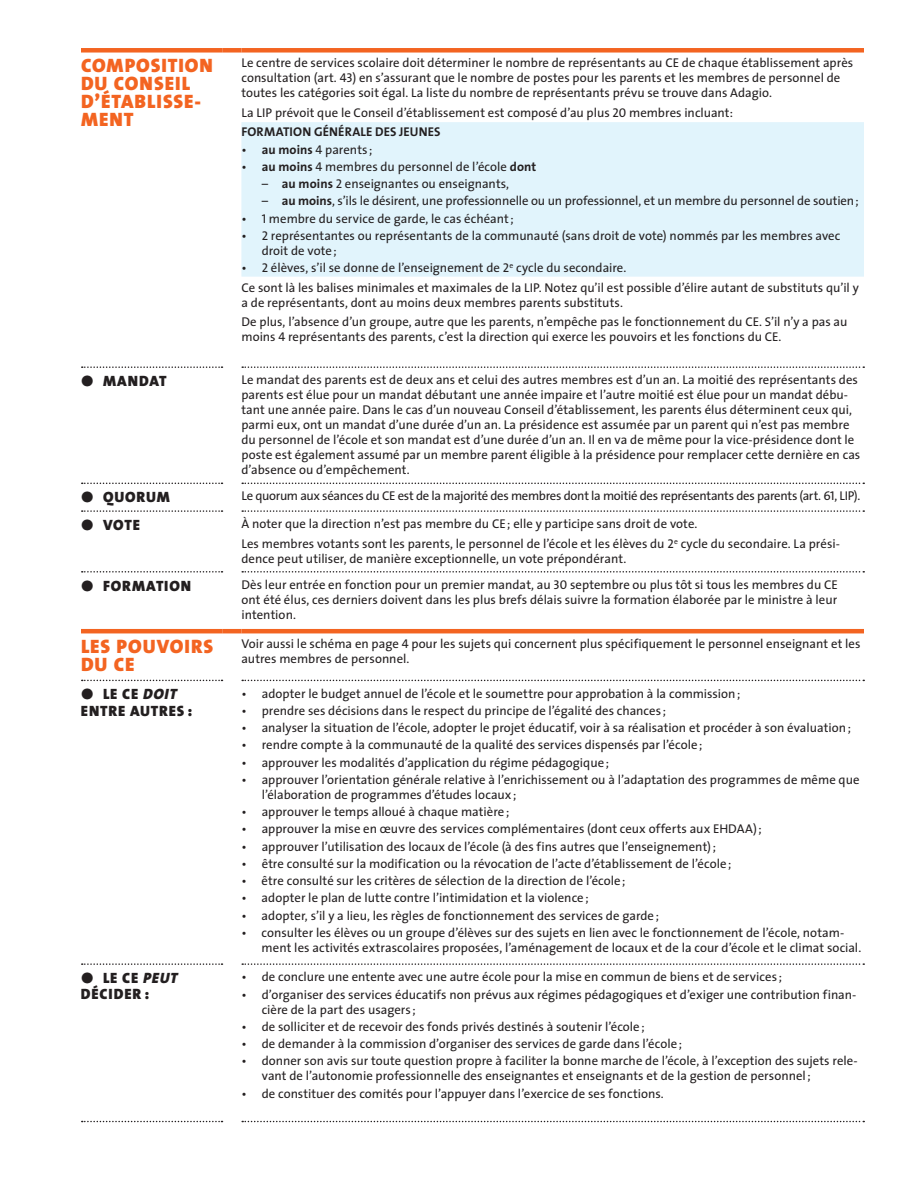
<style>
.page{position:relative;width:918px;height:1188px;background:#fff}
.page>*{position:absolute;margin:0;border:0;box-sizing:border-box;transform-origin:0 0}
.t1{font:19.5px/18px "The Sans Black Caps";letter-spacing:.05em;color:#f36421}
.t2{font:15px/16.5px "The Sans Black Caps";letter-spacing:.055em;color:#231f20}
.t3{font:12.75px/15px "The Sans";color:#231f20}
.t4{font:12.75px "The Sans";letter-spacing:-.02em;color:#231f20}
.t5{font:12.75px "The Sans Bold Caps";letter-spacing:.01em;color:#231f20}
.s1{font-family:"The Sans Caps"}
.s2{font-weight:700}
.s3{font-family:"The Sans Black Expert"}
.s4{font-style:italic}
</style>
<div class="page">
<div style="left:81px;top:48px;width:141px;height:5px;background:#f36421"></div>
<div style="left:241px;top:48px;width:623px;height:5px;background:#f36421"></div>
<svg style="left:242px;top:680px;width:622px;height:1px"></svg>
<svg style="left:82px;top:963px;width:141px;height:2px"></svg>
<svg style="left:82px;top:1121px;width:141px;height:1px"></svg>
<svg style="left:242px;top:963px;width:622px;height:2px"></svg>
<svg style="left:242px;top:1121px;width:622px;height:1px"></svg>
<svg style="left:242px;top:366px;width:622px;height:2px"></svg>
<svg style="left:242px;top:483px;width:622px;height:1px"></svg>
<svg style="left:242px;top:510px;width:622px;height:2px"></svg>
<svg style="left:242px;top:571px;width:622px;height:2px"></svg>
<hr style="left:241px;top:629px;width:623px;height:4px;background:#f36421">
<svg style="left:82px;top:510px;width:141px;height:2px"></svg>
<svg style="left:82px;top:571px;width:141px;height:2px"></svg>
<hr style="left:81px;top:629px;width:141px;height:4px;background:#f36421">
<hr style="left:222px;top:629px;width:19px;height:4px;background:#f36421">
<svg style="left:82px;top:680px;width:141px;height:1px"></svg>
<svg style="left:82px;top:366px;width:141px;height:2px"></svg>
<svg style="left:82px;top:483px;width:141px;height:1px"></svg>
<div style="left:222px;top:48px;width:19px;height:5px;background:#f36421"></div>
<div style="left:241px;top:122px;width:623px;height:155px;background:#e1f4fc"></div>
<h1 class="t1" style="left:81px;top:57px;width:134px">COMPOSITION<br>DU CONSEIL<br>D’ÉTABLISSE-<br>MENT</h1>
<p class="t3" style="left:241px;top:56px;width:613px">Le centre de services scolaire doit déterminer le nombre de représentants au CE de chaque établissement après consultation (art. <span class="s1">43</span>) en s’assurant que le nombre de postes pour les parents et les membres de personnel de toutes les catégories soit égal. La liste du nombre de représentants prévu se trouve dans Adagio.</p>
<p class="t3" style="left:241px;top:105px;width:493px">La LIP prévoit que le Conseil d’établissement est composé d’au plus <span class="s1">20</span> membres incluant:</p>
<p class="t5" style="left:241px;top:124px;width:201px">FORMATION GÉNÉRALE DES JEUNES</p>
<p class="t3" style="left:241px;top:142px;width:133px">• <span class="s2">au moins</span> <span class="s1">4</span> parents ;</p>
<p class="t3" style="left:241px;top:159px;width:296px">• <span class="s2">au moins</span> <span class="s1">4</span> membres du personnel de l’école <span class="s2">dont</span></p>
<p class="t3" style="left:262px;top:176px;width:249px">– <span class="s2">au moins</span> <span class="s1">2</span> enseignantes ou enseignants,</p>
<p class="t3" style="left:262px;top:194px;width:599px">– <span class="s2">au moins</span>, s’ils le désirent, une professionnelle ou un professionnel, et un membre du personnel de soutien;</p>
<p class="t3" style="left:241px;top:211px;width:274px">• <span class="s1">1</span> membre du service de garde, le cas échéant;</p>
<p class="t3" style="left:262px;top:228px;width:580px;text-indent:-20px">• <span class="s1">2</span> représentantes ou représentants de la communauté (sans droit de vote) nommés par les membres avec droit de vote;</p>
<p class="t3" style="left:241px;top:258px;width:619px;line-height:19.5px">• <span class="s1">2</span> élèves, s’il se donne de l’enseignement de <span class="s1">2</span><sup>e</sup> cycle du secondaire.<br>Ce sont là les balises minimales et maximales de la LIP. Notez qu’il est possible d’élire autant de substituts qu’il y</p>
<p class="t3" style="left:241px;top:293px;width:608px;line-height:19.5px">a de représentants, dont au moins deux membres parents substituts.<br>De plus, l’absence d’un groupe, autre que les parents, n’empêche pas le fonctionnement du CE. S’il n’y a pas au</p>
<p class="t3" style="left:241px;top:329px;width:542px">moins <span class="s1">4</span> représentants des parents, c’est la direction qui exerce les pouvoirs et les fonctions du CE.</p>
<p class="t2" style="left:81px;top:373px;width:87px"><span class="s3">ö</span> MANDAT</p>
<p class="t3" style="left:241px;top:373px;width:620px">Le mandat des parents est de deux ans et celui des autres membres est d’un an. La moitié des représentants des parents est élue pour un mandat débutant une année impaire et l’autre moitié est élue pour un mandat débu&shy;tant une année paire. Dans le cas d’un nouveau Conseil d’établissement, les parents élus déterminent ceux qui, parmi eux, ont un mandat d’une durée d’un an. La présidence est assumée par un parent qui n’est pas membre du personnel de l’école et son mandat est d’une durée d’un an. Il en va de même pour la vice-présidence dont le poste est également assumé par un membre parent éligible à la présidence pour remplacer cette dernière en cas d’absence ou d’empêchement.</p>
<p class="t2" style="left:81px;top:489px;width:90px"><span class="s3">ö</span> QUORUM</p>
<p class="t4" style="left:241px;top:488px;width:620px">Le quorum aux séances du CE est de la majorité des membres dont la moitié des représentants des parents (art. <span class="s1">61</span>, LIP).</p>
<p class="t2" style="left:81px;top:517px;width:60px"><span class="s3">ö</span> VOTE</p>
<p class="t3" style="left:241px;top:514px;width:600px;line-height:19.5px">À noter que la direction n’est pas membre du CE; elle y participe sans droit de vote.<br>Les membres votants sont les parents, le personnel de l’école et les élèves du <span class="s1">2</span><sup>e</sup> cycle du secondaire. La prési-</p>
<p class="t3" style="left:241px;top:551px;width:386px">dence peut utiliser, de manière exceptionnelle, un vote prépondérant.</p>
<p class="t2" style="left:81px;top:577px;width:112px"><span class="s3">ö</span> FORMATION</p>
<p class="t3" style="left:241px;top:577px;width:598px;text-align:justify">Dès leur entrée en fonction pour un premier mandat, au <span class="s1">30</span> septembre ou plus tôt si tous les membres du CE ont été élus, ces derniers doivent dans les plus brefs délais suivre la formation élaborée par le ministre à leur intention.</p>
<h1 class="t1" style="left:81px;top:638px;width:134px">LES POUVOIRS<br>DU CE</h1>
<p class="t3" style="left:241px;top:637px;width:621px">Voir aussi le schéma en page <span class="s1">4</span> pour les sujets qui concernent plus spécifiquement le personnel enseignant et les autres membres de personnel.</p>
<p class="t2" style="left:81px;top:686px;width:113px"><span class="s3">ö</span> LE CE <span class="s4">DOIT<br></span>ENTRE AUTRES :</p>
<p class="t3" style="left:241px;top:686px;width:500px">• adopter le budget annuel de l’école et le soumettre pour approbation à la commission;</p>
<p class="t3" style="left:241px;top:703px;width:426px">• prendre ses décisions dans le respect du principe de l’égalité des chances ;</p>
<p class="t3" style="left:241px;top:720px;width:611px">• analyser la situation de l’école, adopter le projet éducatif, voir à sa réalisation et procéder à son évaluation;</p>
<p class="t3" style="left:241px;top:738px;width:462px">• rendre compte à la communauté de la qualité des services dispensés par l’école;</p>
<p class="t3" style="left:241px;top:755px;width:369px">• approuver les modalités d’application du régime pédagogique;</p>
<p class="t3" style="left:262px;top:772px;width:599px;text-indent:-20px">• approuver l’orientation générale relative à l’enrichissement ou à l’adaptation des programmes de même que l’élaboration de programmes d’études locaux;</p>
<p class="t3" style="left:241px;top:804px;width:269px">• approuver le temps alloué à chaque matière;</p>
<p class="t3" style="left:241px;top:822px;width:522px">• approuver la mise en œuvre des services complémentaires (dont ceux offerts aux EHDAA);</p>
<p class="t3" style="left:241px;top:839px;width:476px">• approuver l’utilisation des locaux de l’école (à des fins autres que l’enseignement);</p>
<p class="t3" style="left:241px;top:856px;width:492px">• être consulté sur la modification ou la révocation de l’acte d’établissement de l’école;</p>
<p class="t3" style="left:241px;top:873px;width:386px">• être consulté sur les critères de sélection de la direction de l’école;</p>
<p class="t3" style="left:241px;top:891px;width:349px">• adopter le plan de lutte contre l’intimidation et la violence;</p>
<p class="t3" style="left:241px;top:908px;width:419px">• adopter, s’il y a lieu, les règles de fonctionnement des services de garde;</p>
<p class="t3" style="left:262px;top:925px;width:601px;text-indent:-20px">• consulter les élèves ou un groupe d’élèves sur des sujets en lien avec le fonctionnement de l’école, notam&shy;ment les activités extrascolaires proposées, l’aménagement de locaux et de la cour d’école et le climat social.</p>
<p class="t2" style="left:81px;top:970px;width:98px"><span class="s3">ö</span> LE CE <span class="s4">PEUT<br></span>DÉCIDER :</p>
<p class="t3" style="left:241px;top:970px;width:542px">• de conclure une entente avec une autre école pour la mise en commun de biens et de services ;</p>
<p class="t3" style="left:262px;top:987px;width:596px;text-indent:-20px">• d’organiser des services éducatifs non prévus aux régimes pédagogiques et d’exiger une contribution finan&shy;cière de la part des usagers ;</p>
<p class="t3" style="left:241px;top:1019px;width:405px">• de solliciter et de recevoir des fonds privés destinés à soutenir l’école;</p>
<p class="t3" style="left:241px;top:1036px;width:442px">• de demander à la commission d’organiser des services de garde dans l’école;</p>
<p class="t3" style="left:262px;top:1054px;width:598px;text-indent:-20px">• donner son avis sur toute question propre à faciliter la bonne marche de l’école, à l’exception des sujets rele&shy;vant de l’autonomie professionnelle des enseignantes et enseignants et de la gestion de personnel;</p>
<p class="t3" style="left:241px;top:1086px;width:424px">• de constituer des comités pour l’appuyer dans l’exercice de ses fonctions.</p>
</div>
